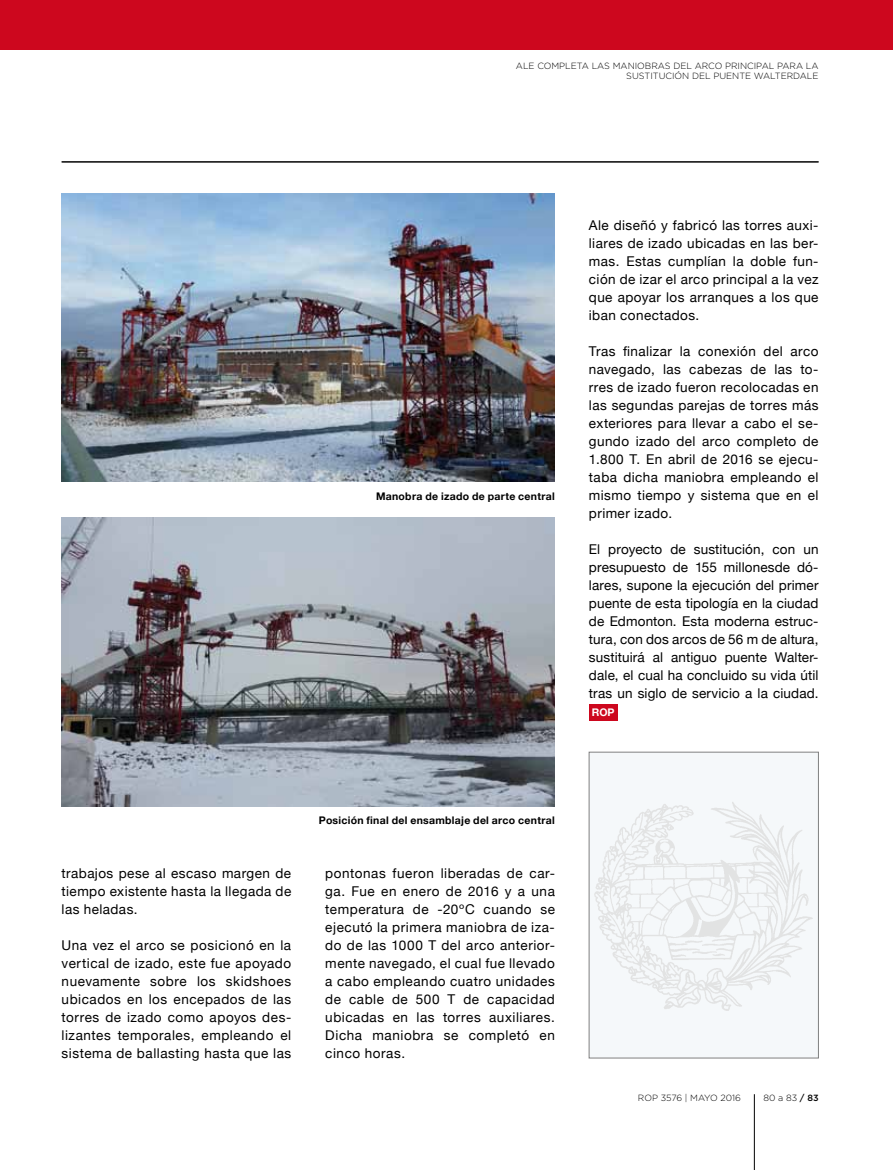
<style>
.page{position:relative;width:893px;height:1170px;background:#fff}
.page>*{position:absolute;margin:0;border:0;box-sizing:border-box;transform-origin:0 0}
.t1{font:13.5px/18px "Helvetica Neue";letter-spacing:.035em;color:#000;text-align:justify}
.t2{font:700 10.5px "Helvetica Neue";letter-spacing:.025em;color:#000}
.t3{font:700 10.5px "Helvetica Neue";color:#fff}
.t4{font:300 9px "Gotham";color:#000}
.s1{font-weight:500}
</style>
<div class="page">
<hr style="left:754px;top:1094px;width:1px;height:75px;background:#000">
<hr style="left:62px;top:162px;width:757px;height:1px;background:#000">
<div style="left:0;top:0;width:893px;height:49px;background:#cd071e"></div>
<div style="left:589px;top:704px;width:28px;height:16px;background:#cd071e"></div>
<img style="left:62px;top:518px;width:493px;height:288px">
<img style="left:62px;top:194px;width:493px;height:288px">
<div style="left:589px;top:752px;width:229px;height:305px;background:#f5f8fa"></div>
<img style="left:594px;top:802px;width:219px;height:209px">
<p class="t4" style="left:516px;top:60px;width:30px">ALE COM</p>
<p class="t4" style="left:559px;top:60px;width:19px">PLETA</p>
<p class="t4" style="left:592px;top:60px;width:29px">LAS MANIO</p>
<p class="t4" style="left:645px;top:60px;width:14px">BRAS</p>
<p class="t4" style="left:673px;top:60px;width:30px">DE L ARCO</p>
<p class="t4" style="left:725px;top:60px;width:12px">PRINCI</p>
<p class="t4" style="left:756px;top:60px;width:34px">PA L PARA</p>
<p class="t4" style="left:806px;top:60px;width:12px">LA</p>
<p class="t4" style="left:626px;top:71px;width:7px">SUSTITUCI</p>
<p class="t4" style="left:675px;top:71px;width:52px">ÓN DEL PUENTE</p>
<p class="t4" style="left:754px;top:71px;width:29px">WA LTERDA</p>
<p class="t4" style="left:807px;top:71px;width:12px">LE</p>
<p class="t2" style="left:376px;top:489px;width:180px">Manobra de izado de parte central</p>
<p class="t1" style="left:589px;top:216px;width:231px">Ale diseñó y fabricó las torres auxi&shy;liares de izado ubicadas en las ber&shy;mas. Estas cumplían la doble fun&shy;ción de izar el arco principal a la vez que apoyar los arranques a los que iban conectados.</p>
<p class="t1" style="left:589px;top:342px;width:231px">Tras finalizar la conexión del arco navegado, las cabezas de las to&shy;rres de izado fueron recolocadas en las segundas parejas de torres más exteriores para llevar a cabo el se&shy;gundo izado del arco completo de 1.800 T. En abril de 2016 se ejecu&shy;taba dicha maniobra empleando el mismo tiempo y sistema que en el primer izado.</p>
<p class="t1" style="left:589px;top:540px;width:231px">El proyecto de sustitución, con un presupuesto de 155 millonesde dó&shy;lares, supone la ejecución del primer puente de esta tipología en la ciudad de Edmonton. Esta moderna estruc&shy;tura, con dos arcos de 56 m de altura, sustituirá al antiguo puente Walter&shy;dale, el cual ha concluido su vida útil tras un siglo de servicio a la ciudad.</p>
<p class="t3" style="left:592px;top:705px;width:24px">ROP</p>
<p class="t1" style="left:62px;top:864px;width:231px">trabajos pese al escaso margen de tiempo existente hasta la llegada de las heladas.</p>
<p class="t1" style="left:62px;top:936px;width:231px">Una vez el arco se posicionó en la vertical de izado, este fue apoyado nuevamente sobre los skidshoes ubicados en los encepados de las torres de izado como apoyos des&shy;lizantes temporales, empleando el sistema de ballasting hasta que las</p>
<p class="t2" style="left:319px;top:813px;width:237px">Posición final del ensamblaje del arco central</p>
<p class="t1" style="left:325px;top:864px;width:231px">pontonas fueron liberadas de car&shy;ga. Fue en enero de 2016 y a una temperatura de -20ºC cuando se ejecutó la primera maniobra de iza&shy;do de las 1000 T del arco anterior&shy;mente navegado, el cual fue llevado a cabo empleando cuatro unidades de cable de 500 T de capacidad ubicadas en las torres auxiliares.<br>Dicha maniobra se completó en cinco horas.</p>
<p class="t4" style="left:638px;top:1092px;width:104px">ROP 3576 | MAYO 2016</p>
<p class="t4" style="left:763px;top:1092px;width:57px">80 A 83 <span class="s1">/ 83</span></p>
</div>
